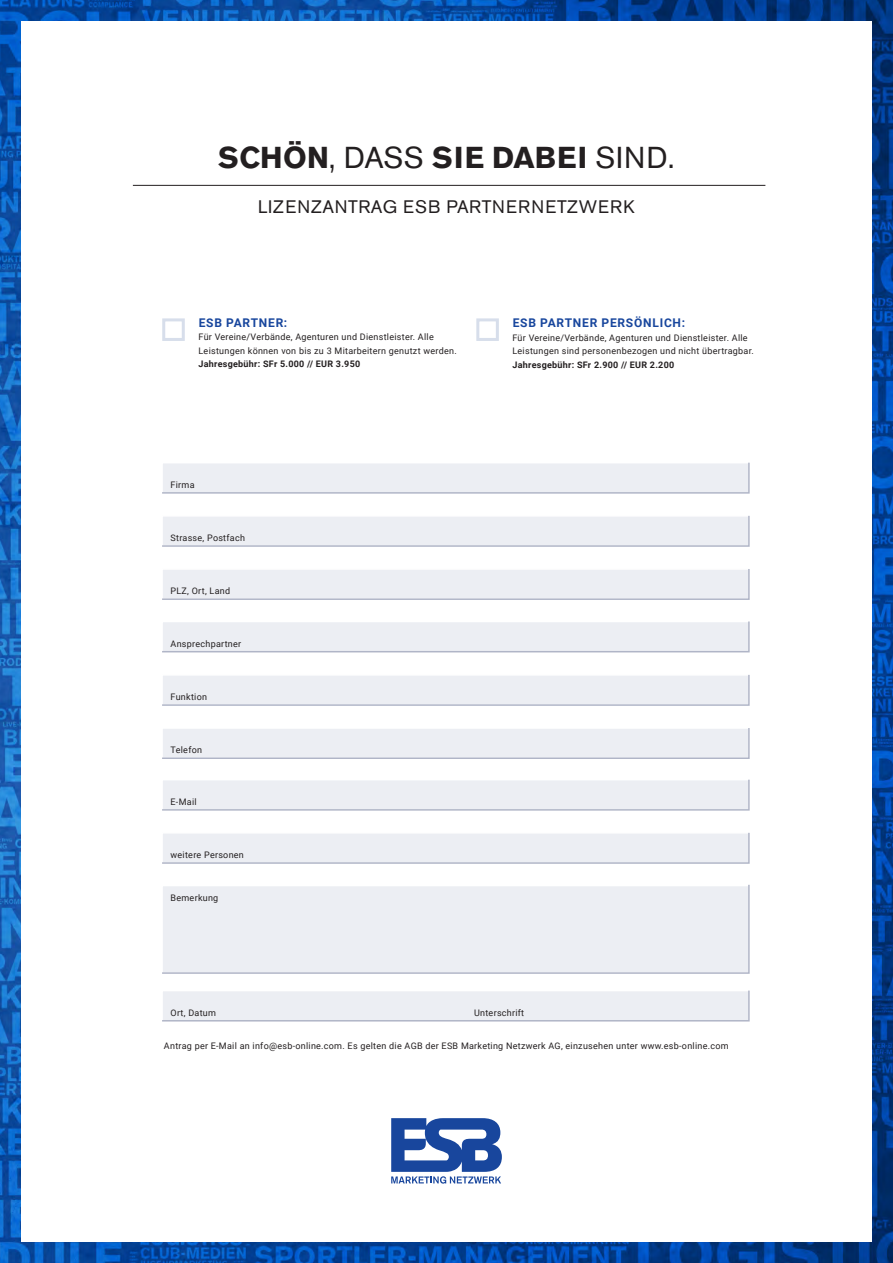
<style>
.page{position:relative;width:893px;height:1263px;background:#fff}
.page>*{position:absolute;margin:0;border:0;box-sizing:border-box;transform-origin:0 0}
.t1{font:700 30px "Akzidenz Grotesk BE";letter-spacing:.02em;color:#231f20}
.t2{font:18px "Akzidenz Grotesk BE";letter-spacing:.03em;color:#231f20}
.t3{font:700 12px "Roboto";letter-spacing:.065em;color:#18469d}
.t4{font:9px/13.5px "Roboto";letter-spacing:.03em;color:#231f20}
.t5{font:700 9px "Roboto";letter-spacing:.03em;color:#231f20}
.s1{font-weight:400}
</style>
<div class="page">
<img style="left:0;top:0;width:893px;height:1263px">
<div style="left:21px;top:21px;width:851px;height:1221px;background:#fff"></div>
<svg style="left:162px;top:462px;width:588px;height:32px;background:#eaecf1"></svg>
<svg style="left:162px;top:515px;width:588px;height:32px;background:#eaecf1"></svg>
<svg style="left:162px;top:569px;width:588px;height:31px;background:#e9ebf1"></svg>
<svg style="left:162px;top:675px;width:588px;height:31px;background:#e9ebf1"></svg>
<svg style="left:162px;top:728px;width:588px;height:31px;background:#e9ebf1"></svg>
<svg style="left:162px;top:779px;width:588px;height:32px;background:#eaecf1"></svg>
<svg style="left:162px;top:832px;width:588px;height:32px;background:#eaecf1"></svg>
<div style="left:162px;top:884px;width:588px;height:90px;background:#eceef3"></div>
<svg style="left:162px;top:621px;width:588px;height:32px;background:#eaecf1"></svg>
<hr style="left:133px;top:185px;width:632px;height:1px;background:#231f20">
<svg style="left:162px;top:990px;width:588px;height:32px;background:#eaecf1"></svg>
<svg style="left:391px;top:1118px;width:111px;height:65px"></svg>
<div style="left:162px;top:318px;width:23px;height:23px;border:3px solid #d7deeb"></div>
<div style="left:476px;top:318px;width:23px;height:23px;border:3px solid #d7deeb"></div>
<h1 class="t1" style="left:218px;top:140px;width:458px">SCHÖN<span class="s1">, DASS</span> SIE DABEI <span class="s1">SIND.</span></h1>
<h2 class="t2" style="left:258px;top:196px;width:378px">LIZENZANTRAG ESB PARTNERNETZWERK</h2>
<h3 class="t3" style="left:199px;top:314px;width:90px">ESB PARTNER:</h3>
<p class="t4" style="left:199px;top:330px;width:260px">Für Vereine/Verbände, Agenturen und Dienstleister. Alle<br>Leistungen können von bis zu 3 Mitarbeitern genutzt werden.</p>
<p class="t5" style="left:199px;top:358px;width:163px">Jahresgebühr: SFr 5.000 // EUR 3.950</p>
<p class="t4" style="left:171px;top:477px;width:26px">Firma</p>
<p class="t4" style="left:171px;top:531px;width:76px">Strasse, Postfach</p>
<p class="t4" style="left:171px;top:584px;width:61px">PLZ, Ort, Land</p>
<p class="t4" style="left:171px;top:636px;width:72px">Ansprechpartner</p>
<p class="t4" style="left:171px;top:690px;width:38px">Funktion</p>
<p class="t4" style="left:171px;top:743px;width:33px">Telefon</p>
<p class="t4" style="left:171px;top:794px;width:28px">E-Mail</p>
<p class="t4" style="left:171px;top:847px;width:75px">weitere Personen</p>
<p class="t4" style="left:171px;top:891px;width:49px">Bemerkung</p>
<h3 class="t3" style="left:513px;top:315px;width:174px">ESB PARTNER PERSÖNLICH:</h3>
<p class="t4" style="left:512px;top:331px;width:243px">Für Vereine/Verbände, Agenturen und Dienstleister. Alle<br>Leistungen sind personenbezogen und nicht übertragbar.</p>
<p class="t5" style="left:512px;top:358px;width:163px">Jahresgebühr: SFr 2.900 // EUR 2.200</p>
<p class="t4" style="left:171px;top:1005px;width:47px">Ort, Datum</p>
<p class="t4" style="left:474px;top:1005px;width:52px">Unterschrift</p>
<p class="t4" style="left:164px;top:1038px;width:566px">Antrag per E-Mail an info@esb-online.com. Es gelten die AGB der ESB Marketing Netzwerk AG, einzusehen unter www.esb-online.com</p>
</div>
